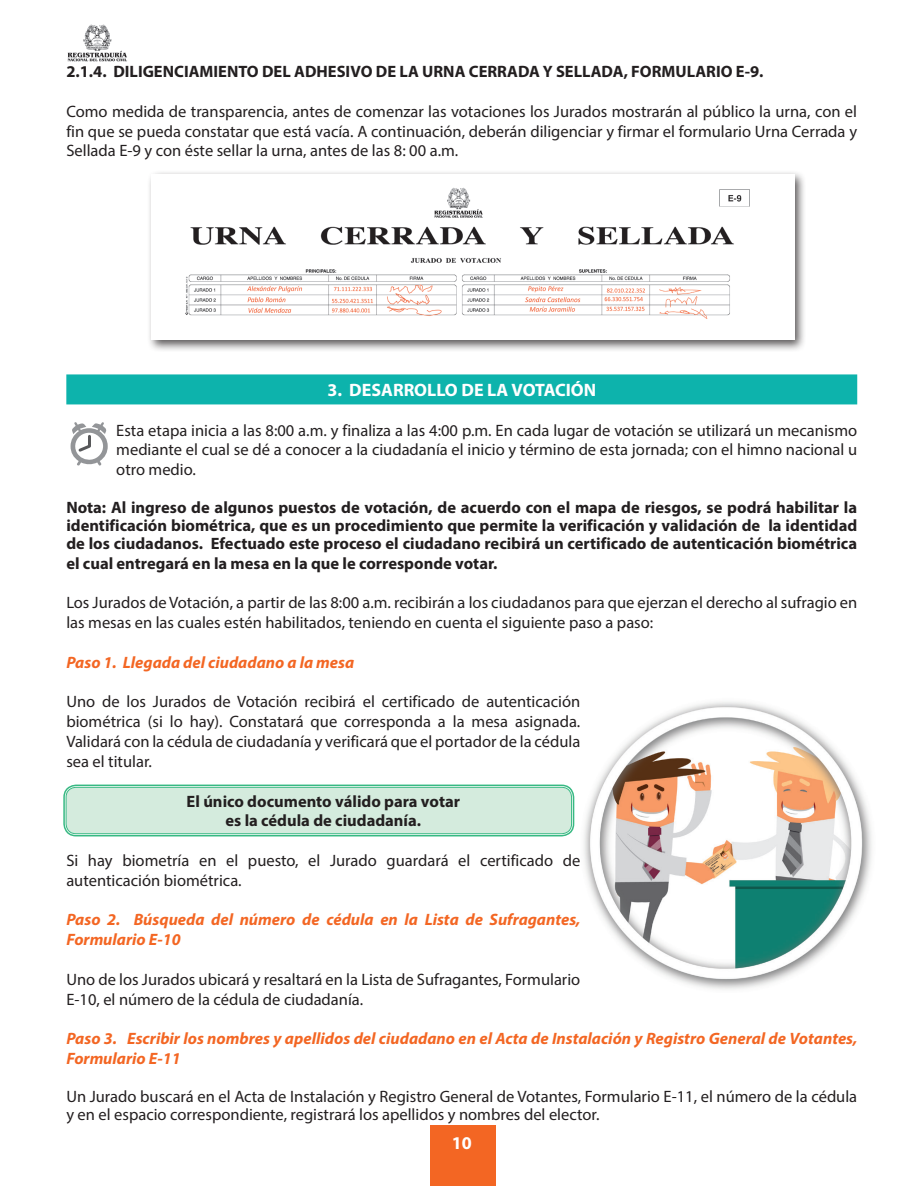
<style>
.page{position:relative;width:921px;height:1186px;background:#fff}
.page>*{position:absolute;margin:0;border:0;box-sizing:border-box;transform-origin:0 0}
.t1{font:700 18px "Myriad Pro";color:#fff}
.t2{font:16.5px/19.8px "Myriad Pro";color:#231f20}
.t3{font:700 16.5px/18px "Myriad Pro";color:#231f20;text-align:justify}
.t4{font:italic 700 16.5px/19.8px "Myriad Pro";color:#f36623}
</style>
<div class="page">
<div style="left:430px;top:1125px;width:66px;height:61px;background:#f36623"></div>
<img style="left:67px;top:24px;width:60px;height:38px">
<div style="left:147px;top:170px;width:660px;height:182px;background:#231f20;opacity:.75"></div>
<img style="left:151px;top:174px;width:643px;height:165px">
<svg style="left:70px;top:422px;width:38px;height:43px"></svg>
<div style="left:64px;top:785px;width:509px;height:50px;background:#d4ebdd;border-radius:12px"></div>
<div style="left:63px;top:784px;width:511px;height:52px;border:2px solid #38b983;border-radius:12px"></div>
<div style="left:66px;top:787px;width:505px;height:47px;border:1px solid #38b983;border-radius:10px"></div>
<div style="left:66px;top:374px;width:791px;height:30px;background:#0db3ac"></div>
<img style="left:584px;top:702px;width:288px;height:288px">
<p class="t3" style="left:66px;top:62px;width:698px">2.1.4. DILIGENCIAMIENTO DEL ADHESIVO DE LA URNA CERRADA Y SELLADA, FORMULARIO E-9.</p>
<p class="t2" style="left:66px;top:101px;width:792px;text-align:justify">Como medida de transparencia, antes de comenzar las votaciones los Jurados mostrarán al público la urna, con el fin que se pueda constatar que está vacía. A continuación, deberán diligenciar y firmar el formulario Urna Cerrada y Sellada E-9 y con éste sellar la urna, antes de las 8: 00 a.m.</p>
<p class="t1" style="left:327px;top:378px;width:270px">3. DESARROLLO DE LA VOTACIÓN</p>
<p class="t2" style="left:116px;top:420px;width:742px;text-align:justify">Esta etapa inicia a las 8:00 a.m. y finaliza a las 4:00 p.m. En cada lugar de votación se utilizará un mecanismo mediante el cual se dé a conocer a la ciudadanía el inicio y término de esta jornada; con el himno nacional u otro medio.</p>
<p class="t3" style="left:66px;top:498px;width:792px">Nota: Al ingreso de algunos puestos de votación, de acuerdo con el mapa de riesgos, se podrá habilitar la identificación biométrica, que es un procedimiento que permite la verificación y validación de la identidad de los ciudadanos. Efectuado este proceso el ciudadano recibirá un certificado de autenticación biométrica</p>
<p class="t3" style="left:66px;top:554px;width:432px">el cual entregará en la mesa en la que le corresponde votar.</p>
<p class="t2" style="left:66px;top:593px;width:792px">Los Jurados de Votación, a partir de las 8:00 a.m. recibirán a los ciudadanos para que ejerzan el derecho al sufragio en las mesas en las cuales estén habilitados, teniendo en cuenta el siguiente paso a paso:</p>
<p class="t4" style="left:66px;top:652px;width:289px">Paso 1. Llegada del ciudadano a la mesa</p>
<p class="t2" style="left:66px;top:692px;width:515px;text-align:justify">Uno de los Jurados de Votación recibirá el certificado de autenticación biométrica (si lo hay). Constatará que corresponda a la mesa asignada.<br>Validará con la cédula de ciudadanía y verificará que el portador de la cédula sea el titular.</p>
<p class="t3" style="left:187px;top:790px;width:275px;line-height:19.8px;text-align:center">El único documento válido para votar es la cédula de ciudadanía.</p>
<p class="t2" style="left:66px;top:850px;width:515px">Si hay biometría en el puesto, el Jurado guardará el certificado de autenticación biométrica.</p>
<p class="t4" style="left:66px;top:909px;width:515px">Paso 2. Búsqueda del número de cédula en la Lista de Sufragantes,<br>Formulario E-10</p>
<p class="t2" style="left:66px;top:969px;width:515px">Uno de los Jurados ubicará y resaltará en la Lista de Sufragantes, Formulario<br>E-10, el número de la cédula de ciudadanía.</p>
<p class="t4" style="left:66px;top:1028px;width:792px">Paso 3. Escribir los nombres y apellidos del ciudadano en el Acta de Instalación y Registro General de Votantes,<br>Formulario E-11</p>
<p class="t2" style="left:66px;top:1087px;width:792px;line-height:18px">Un Jurado buscará en el Acta de Instalación y Registro General de Votantes, Formulario E-11, el número de la cédula y en el espacio correspondiente, registrará los apellidos y nombres del elector.</p>
<p class="t1" style="left:452px;top:1131px;width:21px">10</p>
</div>
